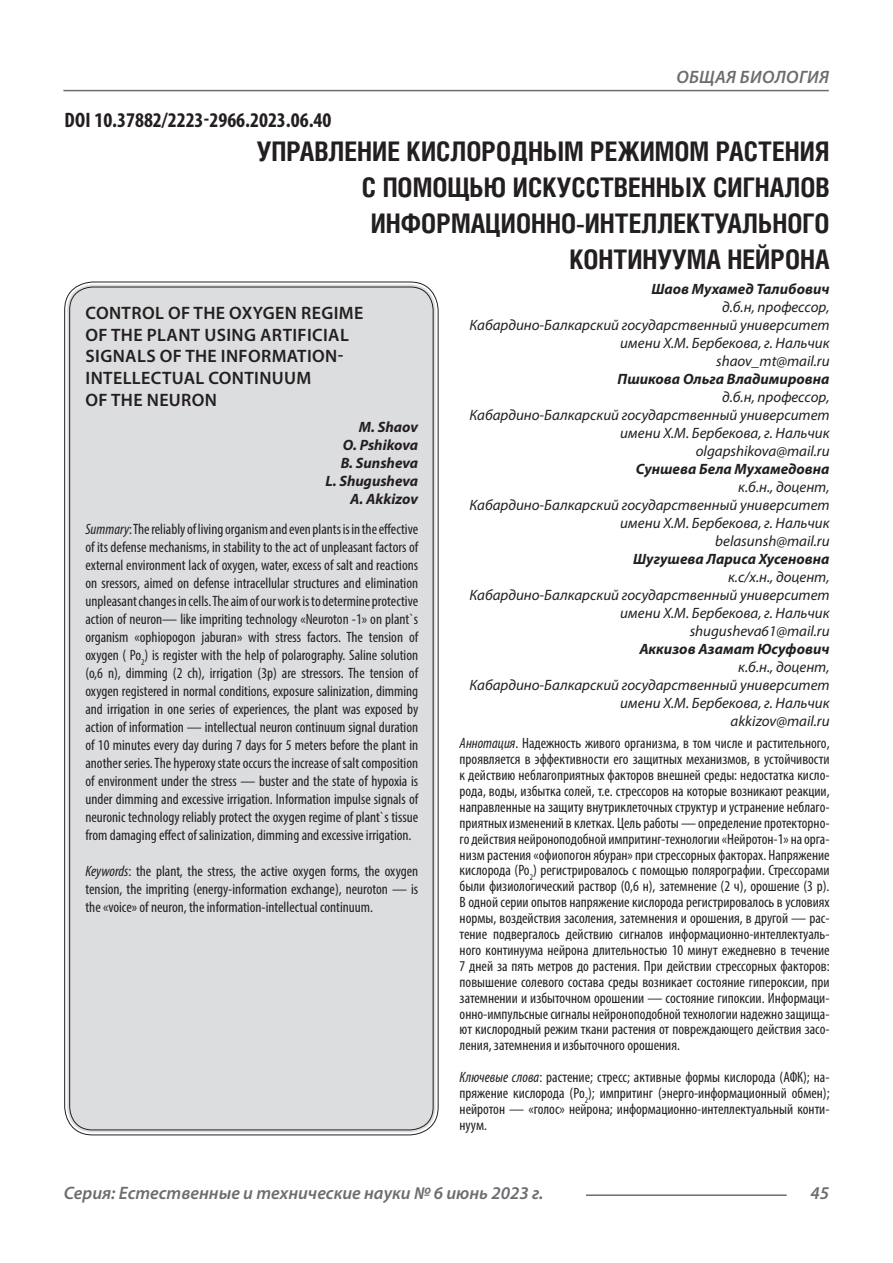
<style>
.page{position:relative;width:893px;height:1263px;background:#fff}
.page>*{position:absolute;margin:0;border:0;box-sizing:border-box;transform-origin:0 0}
.Статья_название{font:700 27px/36px "Helios Cond C";color:#231f20;text-align:right}
.ДОИ{font:700 condensed 21px "Myriad Pro";color:#231f20}
.Статья_название_англ{font:600 18px/21.6px "Myriad Pro";letter-spacing:.02em;color:#231f20}
.t1{font:italic 600 18px "Myriad Pro";color:#6c6d70}
.t2{font:italic 600 18px "Myriad Pro";letter-spacing:.02em;color:#6c6d70}
.Статья_аннотация_тек{font:condensed 15px/15.9px "Myriad Pro";color:#231f20;text-align:justify}
.Статья_аннотация_анг{font:condensed 15px/18px "Myriad Pro";color:#231f20;text-align:justify}
.Статья_автор_инфо{font:italic 15px/18px "Myriad Pro";color:#231f20;text-align:right}
.Статья_автор_инфо-2{font:italic 700 15px "Myriad Pro";color:#231f20}
.Статья_автор_англ{font:italic 700 15px "Myriad Pro";color:#231f20}
.s1{font-style:italic}
</style>
<div class="page">
<hr style="left:63px;top:90px;width:766px;height:1px;background:#6c6d70">
<hr style="left:586px;top:1194px;width:201px;height:2px;background:#6c6d70">
<div style="left:67px;top:284px;width:369px;height:848px;background:#dcdddf;border-radius:26px"></div>
<p class="ДОИ" style="left:64px;top:107px;width:269px">DOI 10.37882/2223-2966.2023.06.40</p>
<p class="t2" style="left:676px;top:66px;width:154px">ОБЩАЯ БИОЛОГИЯ</p>
<p class="Статья_название" style="left:257px;top:132px;width:574px">УПРАВЛЕНИЕ КИСЛОРОДНЫМ РЕЖИМОМ РАСТЕНИЯ С ПОМОЩЬЮ ИСКУССТВЕННЫХ СИГНАЛОВ ИНФОРМАЦИОННО-ИНТЕЛЛЕКТУАЛЬНОГО КОНТИНУУМА НЕЙРОНА</p>
<p class="Статья_автор_инфо-2" style="left:651px;top:279px;width:180px">Шаов Мухамед Талибович</p>
<p class="Статья_автор_инфо" style="left:469px;top:298px;width:362px">д.б.н, профессор,<br>Кабардино-Балкарский государственный университет имени Х.М. Бербекова, г. Нальчик</p>
<p class="Статья_автор_инфо" style="left:716px;top:352px;width:115px">shaov_mt@mail.ru</p>
<p class="Статья_автор_инфо-2" style="left:618px;top:369px;width:214px">Пшикова Ольга Владимировна</p>
<p class="Статья_автор_инфо" style="left:469px;top:388px;width:362px">д.б.н, профессор,<br>Кабардино-Балкарский государственный университет имени Х.М. Бербекова, г. Нальчик</p>
<p class="Статья_автор_инфо" style="left:696px;top:442px;width:135px">olgapshikova@mail.ru</p>
<p class="Статья_автор_инфо-2" style="left:636px;top:459px;width:195px">Суншева Бела Мухамедовна</p>
<p class="Статья_автор_инфо" style="left:469px;top:478px;width:362px">к.б.н., доцент,<br>Кабардино-Балкарский государственный университет имени Х.М. Бербекова, г. Нальчик</p>
<p class="Статья_автор_инфо" style="left:715px;top:532px;width:116px">belasunsh@mail.ru</p>
<p class="Статья_автор_инфо-2" style="left:633px;top:549px;width:198px">Шугушева Лариса Хусеновна</p>
<p class="Статья_автор_инфо" style="left:469px;top:568px;width:362px">к.с/х.н., доцент,<br>Кабардино-Балкарский государственный университет имени Х.М. Бербекова, г. Нальчик</p>
<p class="Статья_автор_инфо" style="left:690px;top:622px;width:141px">shugusheva61@mail.ru</p>
<p class="Статья_автор_инфо-2" style="left:639px;top:639px;width:192px">Аккизов Азамат Юсуфович</p>
<p class="Статья_автор_инфо" style="left:469px;top:658px;width:362px">к.б.н., доцент,<br>Кабардино-Балкарский государственный университет имени Х.М. Бербекова, г. Нальчик</p>
<p class="Статья_автор_инфо" style="left:730px;top:712px;width:101px">akkizov@mail.ru</p>
<p class="Статья_аннотация_тек" style="left:460px;top:735px;width:371px"><span class="s1">Аннотация</span>. Надежность живого организма, в том числе и растительного, проявляется в эффективности его защитных механизмов, в устойчивости к действию неблагоприятных факторов внешней среды: недостатка кисло&shy;рода, воды, избытка солей, т.е. стрессоров на которые возникают реакции, направленные на защиту внутриклеточных структур и устранение неблаго&shy;приятных изменений в клетках. Цель работы — определение протекторно&shy;го действия нейроноподобной импритинг-технологии «Нейротон-1» на орга&shy;низм растения «офиопогон ябуран» при стрессорных факторах. Напряжение кислорода (Po<sub>2</sub>) регистрировалось с помощью полярографии. Стрессорами были физиологический раствор (0,6 н), затемнение (2 ч), орошение (3 р).<br>В одной серии опытов напряжение кислорода регистрировалось в условиях нормы, воздействия засоления, затемнения и орошения, в другой — рас&shy;тение подвергалось действию сигналов информационно-интеллектуаль&shy;ного континуума нейрона длительностью 10 минут ежедневно в течение 7 дней за пять метров до растения. При действии стрессорных факторов: повышение солевого состава среды возникает состояние гипероксии, при затемнении и избыточном орошении — состояние гипоксии. Информаци&shy;онно-импульсные сигналы нейроноподобной технологии надежно защища&shy;ют кислородный режим ткани растения от повреждающего действия засо&shy;ления, затемнения и избыточного орошения.</p>
<p class="Статья_аннотация_тек" style="left:460px;top:1069px;width:371px"><span class="s1">Ключевые слова</span>: растение; стресс; активные формы кислорода (АФК); на&shy;пряжение кислорода (Po<sub>2</sub>); импритинг (энерго-информационный обмен); нейротон — «голос» нейрона; информационно-интеллектуальный конти&shy;нуум.</p>
<p class="Статья_название_англ" style="left:86px;top:302px;width:279px">CONTROL OF THE OXYGEN REGIME<br>OF THE PLANT USING ARTIFICIAL<br>SIGNALS OF THE INFORMATION-<br>INTELLECTUAL CONTINUUM<br>OF THE NEURON</p>
<p class="Статья_автор_англ" style="left:359px;top:417px;width:61px">M. Shaov</p>
<p class="Статья_автор_англ" style="left:343px;top:435px;width:77px">O. Pshikova</p>
<p class="Статья_автор_англ" style="left:341px;top:453px;width:79px">B. Sunsheva</p>
<p class="Статья_автор_англ" style="left:325px;top:471px;width:94px">L. Shugusheva</p>
<p class="Статья_автор_англ" style="left:350px;top:489px;width:69px">A. Akkizov</p>
<p class="Статья_аннотация_анг" style="left:85px;top:520px;width:334px"><span class="s1">Summary</span>: The reliably of living organism and even plants is in the effective of its defense mechanisms, in stability to the act of unpleasant factors of external environment lack of oxygen, water, excess of salt and reactions on sressors, aimed on defense intracellular structures and elimination unpleasant changes in cells. The aim of our work is to determine protective action of neuron— like impriting technology «Neuroton -1» on plant`s organism «ophiopogon jaburan» with stress factors. The tension of oxygen ( Po<sub>2</sub>) is register with the help of polarography. Saline solution (o,6 n), dimming (2 ch), irrigation (3p) are stressors. The tension of oxygen registered in normal conditions, exposure salinization, dimming and irrigation in one series of experiences, the plant was exposed by action of information — intellectual neuron continuum signal duration of 10 minutes every day during 7 days for 5 meters before the plant in another series. The hyperoxy state occurs the increase of salt composition of environment under the stress — buster and the state of hypoxia is under dimming and excessive irrigation. Information impulse signals of neuronic technology reliably protect the oxygen regime of plant`s tissue from damaging effect of salinization, dimming and excessive irrigation.</p>
<p class="Статья_аннотация_анг" style="left:85px;top:862px;width:334px"><span class="s1">Keywords</span>: the plant, the stress, the active oxygen forms, the oxygen tension, the impriting (energy-information exchange), neuroton — is the «voice» of neuron, the information-intellectual continuum.</p>
<p class="t1" style="left:64px;top:1182px;width:481px">Серия: Естественные и технические науки № 6 июнь 2023 г.</p>
<p class="t1" style="left:810px;top:1182px;width:20px">45</p>
</div>
